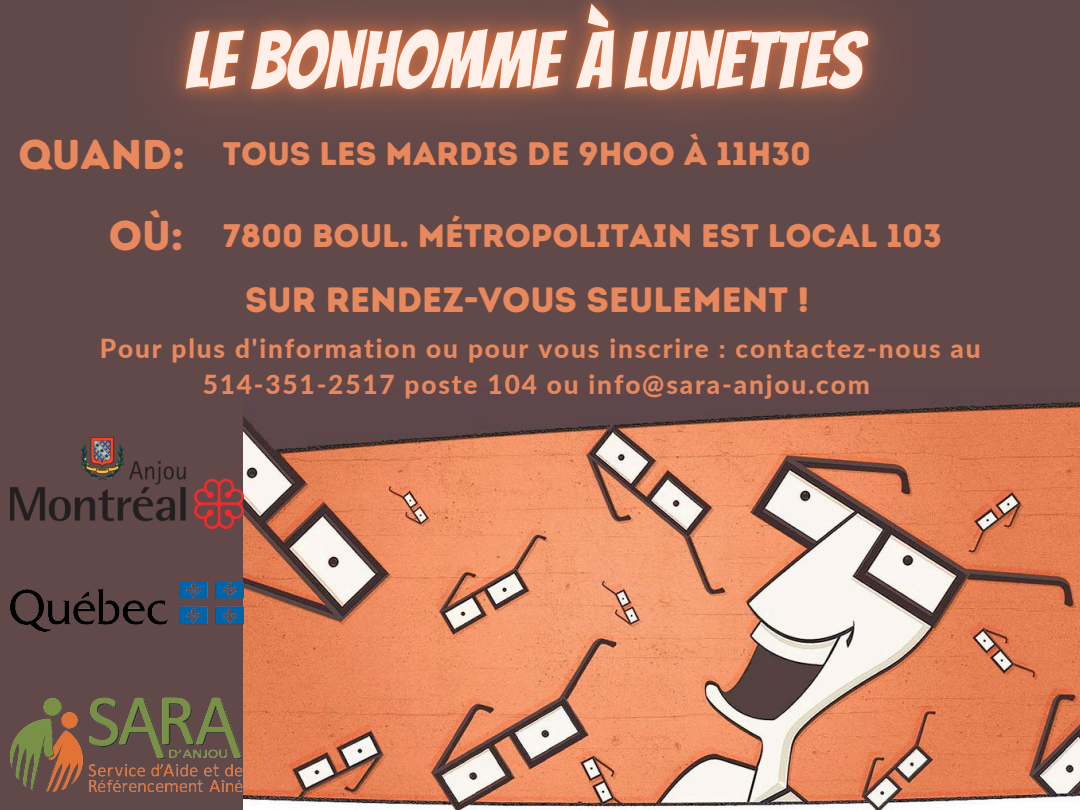
<style>
.page{position:relative;width:1080px;height:810px;background:#624949}
.page>*{position:absolute;margin:0;border:0;box-sizing:border-box;transform-origin:0 0}
.t1{font:41.62px "Intro Rust Base";color:#e9885c}
.t2{font:35.12px "Intro Rust Base";color:#e9885c}
.t3{font:32.62px "Intro Rust Base";color:#e9885c}
.t4{font:800 26.25px/36.1px "Lato";letter-spacing:.07em;color:#e9885c;text-align:center}
</style>
<div class="page">
<img style="left:244px;top:401px;width:836px;height:409px">
<img style="left:11px;top:696px;width:233px;height:97px">
<img style="left:11px;top:583px;width:233px;height:48px">
<img style="left:11px;top:437px;width:233px;height:91px">
<img style="left:172px;top:0;width:710px;height:114px">
<h3 class="t1" style="left:19px;top:130px;width:168px">QUAND:</h3>
<p class="t3" style="left:223px;top:134px;width:590px">TOUS LES MARDIS DE 9HOO À 11H30</p>
<p class="t1" style="left:109px;top:211px;width:77px">OÙ:</p>
<p class="t3" style="left:223px;top:216px;width:720px">7800 BOUL. MÉTROPOLITAIN EST LOCAL 103</p>
<p class="t2" style="left:245px;top:278px;width:566px">SUR RENDEZ-VOUS SEULEMENT !</p>
<p class="t4" style="left:100px;top:329px;width:882px">Pour plus d'information ou pour vous inscrire : contactez-nous au<br>514-351-2517 poste 104 ou info@sara-anjou.com</p>
</div>
